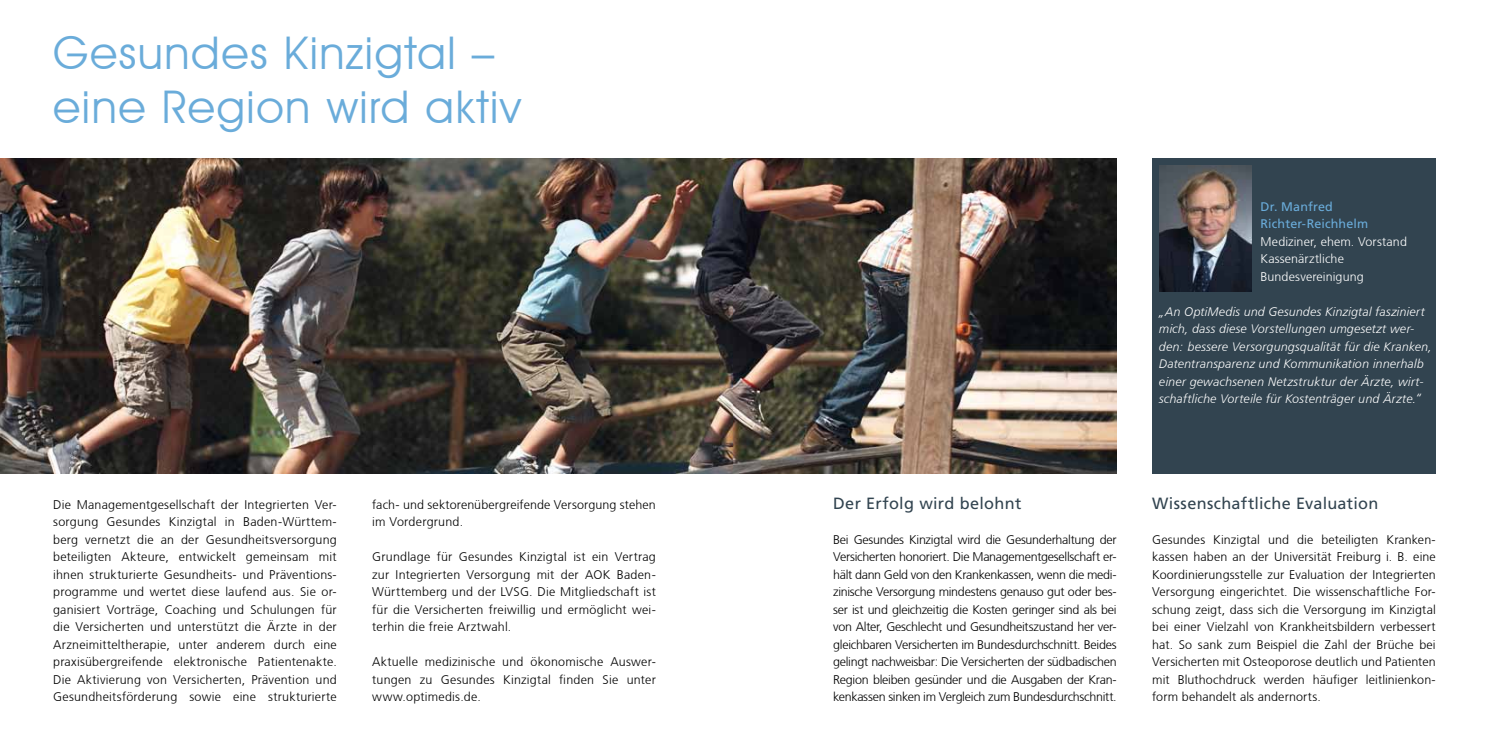
<style>
.page{position:relative;width:1489px;height:745px;background:#fff}
.page>*{position:absolute;margin:0;border:0;box-sizing:border-box;transform-origin:0 0}
.t1{font:45px/54px "Avant Garde IT Cby BT";letter-spacing:.035em;color:#6aacda}
.t2{font:16.25px "Frutiger LT";letter-spacing:.02em;color:#324450}
.t3{font:300 12.5px/17.5px "Frutiger CE";letter-spacing:.015em;color:#000;text-align:justify}
.t4{font:12.5px/17.5px "Humanist 777 BT Light Italic B";letter-spacing:.01em;color:#fff}
.t5{font:300 12.5px/17.5px "Frutiger CE";letter-spacing:.01em;color:#fff}
.t6{font:12.5px/17.5px "Frutiger LT";letter-spacing:.01em;color:#6aacda}
</style>
<div class="page">
<img style="left:0;top:158px;width:733px;height:315px">
<div style="left:1152px;top:158px;width:283px;height:315px;background:#324450"></div>
<img style="left:733px;top:158px;width:383px;height:315px">
<img style="left:1159px;top:165px;width:92px;height:126px">
<h1 class="t1" style="left:53px;top:26px;width:469px">Gesundes Kinzigtal – eine Region wird aktiv</h1>
<p class="t3" style="left:53px;top:495px;width:285px">Die Managementgesellschaft der Integrierten Ver&shy;sorgung Gesundes Kinzigtal in Baden-Württem&shy;berg vernetzt die an der Gesundheitsversorgung beteiligten Akteure, entwickelt gemeinsam mit ihnen strukturierte Gesundheits- und Präventions&shy;programme und wertet diese laufend aus. Sie or&shy;ganisiert Vorträge, Coaching und Schulungen für die Versicherten und unterstützt die Ärzte in der Arzneimitteltherapie, unter anderem durch eine praxisübergreifende elektronische Patientenakte.<br>Die Aktivierung von Versicherten, Prävention und Gesundheitsförderung sowie eine strukturierte</p>
<p class="t3" style="left:372px;top:495px;width:285px">fach- und sektorenübergreifende Versorgung stehen im Vordergrund.</p>
<p class="t3" style="left:372px;top:547px;width:285px">Grundlage für Gesundes Kinzigtal ist ein Vertrag zur Integrierten Versorgung mit der AOK Baden-Württemberg und der LVSG. Die Mitgliedschaft ist für die Versicherten freiwillig und ermöglicht wei&shy;terhin die freie Arztwahl.</p>
<p class="t3" style="left:372px;top:652px;width:285px">Aktuelle medizinische und ökonomische Auswer&shy;tungen zu Gesundes Kinzigtal finden Sie unter www.optimedis.de.</p>
<p class="t6" style="left:1260px;top:197px;width:109px">Dr. Manfred<br>Richter-Reichhelm</p>
<p class="t5" style="left:1260px;top:232px;width:148px">Mediziner, ehem. Vorstand<br>Kassenärztliche<br>Bundesvereinigung</p>
<p class="t4" style="left:1159px;top:302px;width:274px">„An OptiMedis und Gesundes Kinzigtal fasziniert mich, dass diese Vorstellungen umgesetzt wer&shy;den: bessere Versorgungsqualität für die Kranken, Datentransparenz und Kommunikation innerhalb einer gewachsenen Netzstruktur der Ärzte, wirt&shy;schaftliche Vorteile für Kostenträger und Ärzte.“</p>
<h2 class="t2" style="left:833px;top:493px;width:190px">Der Erfolg wird belohnt</h2>
<p class="t3" style="left:833px;top:530px;width:285px">Bei Gesundes Kinzigtal wird die Gesunderhaltung der Versicherten honoriert. Die Managementgesellschaft er&shy;hält dann Geld von den Krankenkassen, wenn die medi&shy;zinische Versorgung mindestens genauso gut oder bes&shy;ser ist und gleichzeitig die Kosten geringer sind als bei von Alter, Geschlecht und Gesundheitszustand her ver&shy;gleichbaren Versicherten im Bundesdurchschnitt. Beides gelingt nachweisbar: Die Versicherten der südbadischen Region bleiben gesünder und die Ausgaben der Kran&shy;kenkassen sinken im Vergleich zum Bundesdurchschnitt.</p>
<h2 class="t2" style="left:1152px;top:493px;width:228px">Wissenschaftliche Evaluation</h2>
<p class="t3" style="left:1152px;top:530px;width:285px">Gesundes Kinzigtal und die beteiligten Kranken&shy;kassen haben an der Universität Freiburg i. B. eine Koordinierungsstelle zur Evaluation der Integrierten Versorgung eingerichtet. Die wissenschaftliche For&shy;schung zeigt, dass sich die Versorgung im Kinzigtal bei einer Vielzahl von Krankheitsbildern verbessert hat. So sank zum Beispiel die Zahl der Brüche bei Versicherten mit Osteoporose deutlich und Patienten mit Bluthochdruck werden häufiger leitlinienkon&shy;form behandelt als andernorts.</p>
</div>
